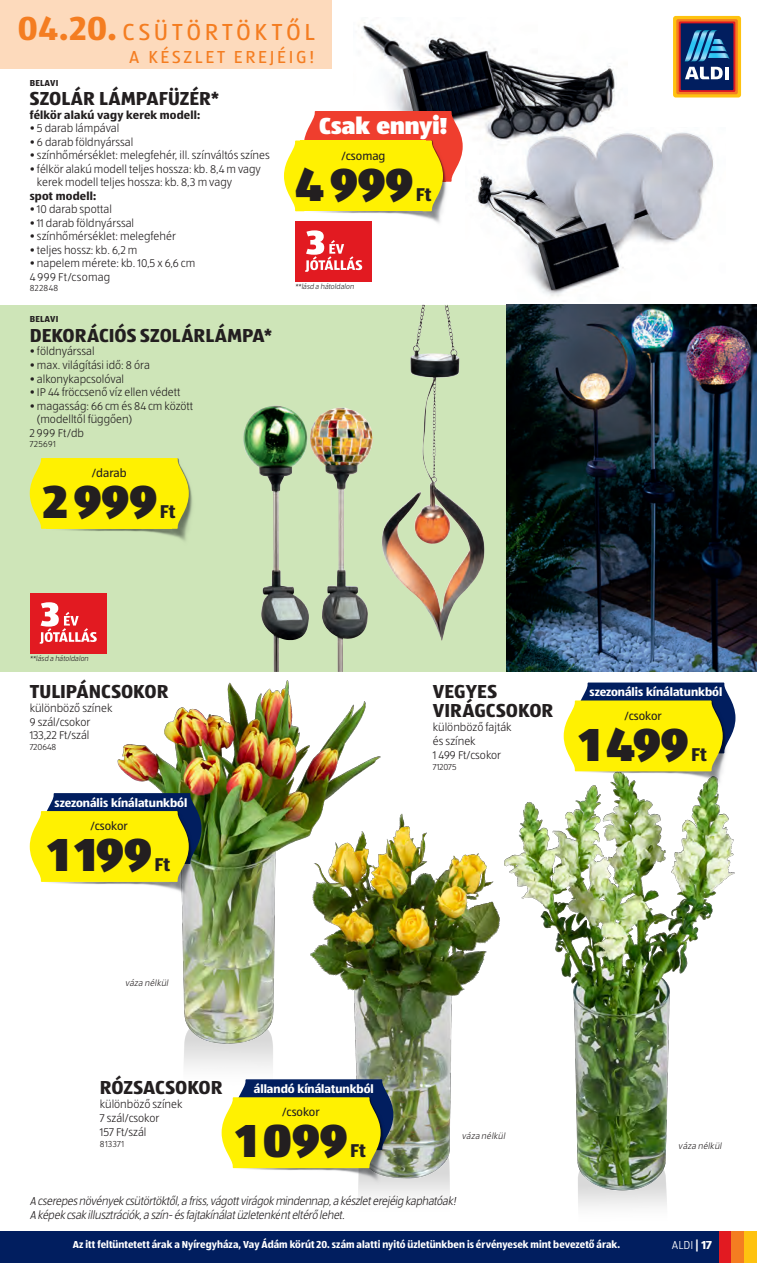
<style>
.page{position:relative;width:757px;height:1263px;background:#fff}
.page>*{position:absolute;margin:0;border:0;box-sizing:border-box;transform-origin:0 0}
.co_Preis_WOP_schwarz{font:900 48px "ALDISUEDOT";letter-spacing:-.01em;color:#231f20}
.t1{font:24px "ALDISUEDOT";letter-spacing:.145em;color:#f47d21}
.t2{font:900 24px "ALDISUEDOT";color:#fff}
._2023_Megnevezes{font:700 19.5px/19.5px "ALDISUEDOT";color:#231f20}
.co_Preis_WOP_schwarz-2{font:700 19.2px "ALDISUEDOT";letter-spacing:-.005em;color:#231f20}
.t3{font:18px "ALDISUEDOT";letter-spacing:.15em;color:#f47d21}
.Viragos_szoveg{font:italic 300 12px/14.4px "ALDISUEDOT";letter-spacing:-.02em;color:#231f20;scale:.95 1}
.t4{font:700 12px "ALDISUEDOT";color:#fff}
.t5{font:12px "ALDISUEDOT";color:#231f20}
.t6{font:300 12px "ALDISUEDOT";color:#fff}
._2023_Leiras{font:300 11.7px/13.5px "ALDISUEDOT";color:#231f20}
.t7{font:700 11.7px "ALDISUEDOT";letter-spacing:.015em;color:#231f20}
._2023_Leiras-2{font:300 11.7px "ALDISUEDOT";letter-spacing:.025em;color:#231f20}
.t8{font:700 10.5px "ALDISUEDOT";letter-spacing:.005em;color:#fff;scale:.95 1}
._2023_Cikkszam{font:300 9px "ALDISUEDOT";letter-spacing:.04em;color:#231f20}
.t9{font:italic 300 9px "ALDISUEDOT";color:#231f20}
.co_Markennamen{font:700 9px "ALDISUEDOT";letter-spacing:.025em;color:#231f20}
._00_kisbetus-szivege{font:300 7.5px "ALDISUEDOT";color:#231f20}
.s1{font-weight:700;font-size:34.5px}
.s2{font-weight:700}
</style>
<div class="page">
<img style="left:364px;top:26px;width:249px;height:102px">
<img style="left:473px;top:128px;width:241px;height:168px">
<img style="left:479px;top:134px;width:191px;height:156px">
<div style="left:295px;top:222px;width:77px;height:60px;background:#e21a21"></div>
<svg style="left:305px;top:230px;width:57px;height:42px"></svg>
<div style="left:0;top:305px;width:757px;height:367px;background:#cee5b8"></div>
<img style="left:506px;top:305px;width:251px;height:367px">
<img style="left:243px;top:406px;width:66px;height:244px">
<img style="left:62px;top:484px;width:131px;height:57px">
<div style="left:47px;top:458px;width:125px;height:71px;background:#fff101"></div>
<svg style="left:30px;top:458px;width:17px;height:71px"></svg>
<svg style="left:172px;top:458px;width:17px;height:71px"></svg>
<img style="left:310px;top:408px;width:63px;height:242px">
<img style="left:410px;top:305px;width:60px;height:267px">
<div style="left:30px;top:594px;width:76px;height:60px;background:#e21a21"></div>
<svg style="left:40px;top:602px;width:57px;height:42px"></svg>
<div style="left:321px;top:111px;width:125px;height:71px;background:#ef3e2e"></div>
<img style="left:296px;top:140px;width:146px;height:83px">
<div style="left:301px;top:141px;width:125px;height:70px;background:#fff101"></div>
<svg style="left:284px;top:111px;width:40px;height:101px"></svg>
<svg style="left:423px;top:111px;width:40px;height:101px"></svg>
<img style="left:358px;top:813px;width:124px;height:384px">
<img style="left:106px;top:650px;width:283px;height:429px">
<img style="left:482px;top:787px;width:253px;height:420px">
<img style="left:591px;top:772px;width:131px;height:15px">
<svg style="left:564px;top:682px;width:171px;height:90px;background:#c8c42d"></svg>
<img style="left:50px;top:882px;width:147px;height:16px">
<svg style="left:30px;top:793px;width:172px;height:89px;background:#c1be24"></svg>
<img style="left:233px;top:1168px;width:156px;height:16px">
<svg style="left:222px;top:1079px;width:171px;height:89px;background:#c4c128"></svg>
<div style="left:0;top:0;width:332px;height:68px;background:#fddabc"></div>
<div style="left:0;top:1231px;width:757px;height:32px;background:#011e5f"></div>
<div style="left:719px;top:1231px;width:12px;height:32px;background:#e21a21"></div>
<div style="left:731px;top:1231px;width:13px;height:32px;background:#f47d21"></div>
<div style="left:744px;top:1231px;width:13px;height:32px;background:#fec210"></div>
<div style="left:673px;top:16px;width:68px;height:82px;background:#fec210;border-radius:3px"></div>
<div style="left:676px;top:19px;width:62px;height:75px;background:linear-gradient(to bottom,#f27121,#f27021);border-radius:2px"></div>
<svg style="left:679px;top:21px;width:56px;height:71px"></svg>
<div style="left:681px;top:23px;width:52px;height:67px;background:#011e5f"></div>
<svg style="left:685px;top:67px;width:43px;height:12px"></svg>
<svg style="left:685px;top:30px;width:44px;height:31px"></svg>
<p class="t1" style="left:18px;top:17px;width:298px"><span class="s1">04.20.</span>CSÜTÖRTÖKTŐL</p>
<p class="t3" style="left:129px;top:45px;width:187px">A KÉSZLET EREJÉIG!</p>
<p class="co_Markennamen" style="left:30px;top:76px;width:30px">BELAVI</p>
<p class="_2023_Megnevezes" style="left:30px;top:88px;width:191px">SZOLÁR LÁMPAFÜZÉR*</p>
<p class="t7" style="left:30px;top:107px;width:172px">félkör alakú vagy kerek modell:</p>
<p class="_2023_Leiras" style="left:30px;top:121px;width:91px">• 5 darab lámpával</p>
<p class="_2023_Leiras" style="left:30px;top:135px;width:105px">• 6 darab földnyárssal</p>
<p class="_2023_Leiras" style="left:30px;top:148px;width:242px">• színhőmérséklet: melegfehér, ill. színváltós színes</p>
<p class="_2023_Leiras" style="left:37px;top:162px;width:225px;text-indent:-7px">• félkör alakú modell teljes hossza: kb. 8,4 m vagy kerek modell teljes hossza: kb. 8,3 m vagy</p>
<p class="t7" style="left:30px;top:188px;width:68px">spot modell:</p>
<p class="_2023_Leiras" style="left:30px;top:202px;width:84px">• 10 darab spottal</p>
<p class="_2023_Leiras" style="left:30px;top:216px;width:106px">• 11 darab földnyárssal</p>
<p class="_2023_Leiras" style="left:30px;top:229px;width:148px">• színhőmérséklet: melegfehér</p>
<p class="_2023_Leiras" style="left:30px;top:243px;width:109px">• teljes hossz: kb. 6,2 m</p>
<p class="_2023_Leiras" style="left:30px;top:256px;width:167px">• napelem mérete: kb. 10,5 x 6,6 cm</p>
<p class="_2023_Leiras-2" style="left:30px;top:269px;width:82px">4 999 Ft/csomag</p>
<p class="_2023_Cikkszam" style="left:30px;top:283px;width:30px">822848</p>
<p class="_00_kisbetus-szivege" style="left:295px;top:282px;width:61px">**lásd a hátoldalon</p>
<p class="co_Markennamen" style="left:30px;top:313px;width:30px">BELAVI</p>
<p class="_2023_Megnevezes" style="left:30px;top:325px;width:244px">DEKORÁCIÓS SZOLÁRLÁMPA*</p>
<p class="_2023_Leiras" style="left:30px;top:344px;width:66px">• földnyárssal</p>
<p class="_2023_Leiras" style="left:30px;top:358px;width:122px">• max. világítási idő: 8 óra</p>
<p class="_2023_Leiras" style="left:30px;top:371px;width:96px">• alkonykapcsolóval</p>
<p class="_2023_Leiras" style="left:30px;top:385px;width:152px">• IP 44 fröccsenő víz ellen védett</p>
<p class="_2023_Leiras" style="left:37px;top:398px;width:158px;text-indent:-7px">• magasság: 66 cm és 84 cm között (modelltől függően)</p>
<p class="_2023_Leiras" style="left:30px;top:425px;width:56px">2 999 Ft/db</p>
<p class="_2023_Cikkszam" style="left:30px;top:439px;width:28px">725691</p>
<p class="t5" style="left:92px;top:465px;width:36px">/darab</p>
<p class="co_Preis_WOP_schwarz" style="left:43px;top:468px;width:116px">2999</p>
<h2 class="t2" style="left:319px;top:109px;width:129px">Csak ennyi!</h2>
<p class="t5" style="left:341px;top:148px;width:45px">/csomag</p>
<p class="co_Preis_WOP_schwarz" style="left:295px;top:151px;width:120px">4999</p>
<p class="co_Preis_WOP_schwarz-2" style="left:416px;top:181px;width:17px">Ft</p>
<p class="co_Preis_WOP_schwarz-2" style="left:160px;top:499px;width:17px">Ft</p>
<p class="_00_kisbetus-szivege" style="left:30px;top:654px;width:61px">**lásd a hátoldalon</p>
<p class="_2023_Megnevezes" style="left:30px;top:681px;width:140px">TULIPÁNCSOKOR</p>
<p class="_2023_Leiras" style="left:30px;top:700px;width:84px">különböző színek</p>
<p class="_2023_Leiras" style="left:30px;top:714px;width:62px">9 szál/csokor</p>
<p class="_2023_Leiras" style="left:30px;top:728px;width:61px">133,22 Ft/szál</p>
<p class="_2023_Cikkszam" style="left:30px;top:741px;width:28px">720648</p>
<p class="t4" style="left:55px;top:794px;width:134px">szezonális kínálatunkból</p>
<p class="t5" style="left:90px;top:818px;width:39px">/csokor</p>
<p class="co_Preis_WOP_schwarz" style="left:48px;top:821px;width:105px">1 199</p>
<p class="co_Preis_WOP_schwarz-2" style="left:154px;top:852px;width:17px">Ft</p>
<p class="_2023_Megnevezes" style="left:433px;top:681px;width:122px">VEGYES<br>VIRÁGCSOKOR</p>
<p class="_2023_Leiras" style="left:433px;top:720px;width:80px;line-height:14px">különböző fajták és színek</p>
<p class="_2023_Leiras" style="left:433px;top:748px;width:70px">1 499 Ft/csokor</p>
<p class="_2023_Cikkszam" style="left:433px;top:761px;width:25px">712075</p>
<p class="t4" style="left:589px;top:684px;width:134px">szezonális kínálatunkból</p>
<p class="t5" style="left:624px;top:708px;width:39px">/csokor</p>
<p class="co_Preis_WOP_schwarz" style="left:579px;top:711px;width:111px">1499</p>
<p class="co_Preis_WOP_schwarz-2" style="left:691px;top:741px;width:17px">Ft</p>
<p class="t9" style="left:125px;top:977px;width:47px">váza nélkül</p>
<p class="_2023_Megnevezes" style="left:100px;top:1077px;width:124px">RÓZSACSOKOR</p>
<p class="_2023_Leiras" style="left:100px;top:1097px;width:84px">különböző színek</p>
<p class="_2023_Leiras" style="left:100px;top:1111px;width:61px">7 szál/csokor</p>
<p class="_2023_Leiras" style="left:100px;top:1125px;width:48px">157 Ft/szál</p>
<p class="_2023_Cikkszam" style="left:100px;top:1138px;width:26px">813371</p>
<p class="t4" style="left:254px;top:1080px;width:121px">állandó kínálatunkból</p>
<p class="t5" style="left:282px;top:1104px;width:39px">/csokor</p>
<p class="co_Preis_WOP_schwarz" style="left:236px;top:1107px;width:113px">1099</p>
<p class="t9" style="left:462px;top:1130px;width:47px">váza nélkül</p>
<p class="co_Preis_WOP_schwarz-2" style="left:350px;top:1138px;width:17px">Ft</p>
<p class="t9" style="left:678px;top:1140px;width:47px">váza nélkül</p>
<p class="Viragos_szoveg" style="left:30px;top:1193px;width:453px">A cserepesnövényekcsütörtöktől,a friss,vágottvirágokmindennap,a készleterejéig kaphatóak!<br>A képekcsakillusztrációk,a szín-ésfajtakínálatüzletenkénteltérő lehet.</p>
<p class="t8" style="left:73px;top:1237px;width:578px">Az itt feltüntetett árak a Nyíregyháza, Vay Ádám körút 20. szám alatti nyitó üzletünkben is érvényesek mint bevezető árak.</p>
<p class="t6" style="left:672px;top:1237px;width:41px">ALDI <span class="s2">| 17</span></p>
</div>
